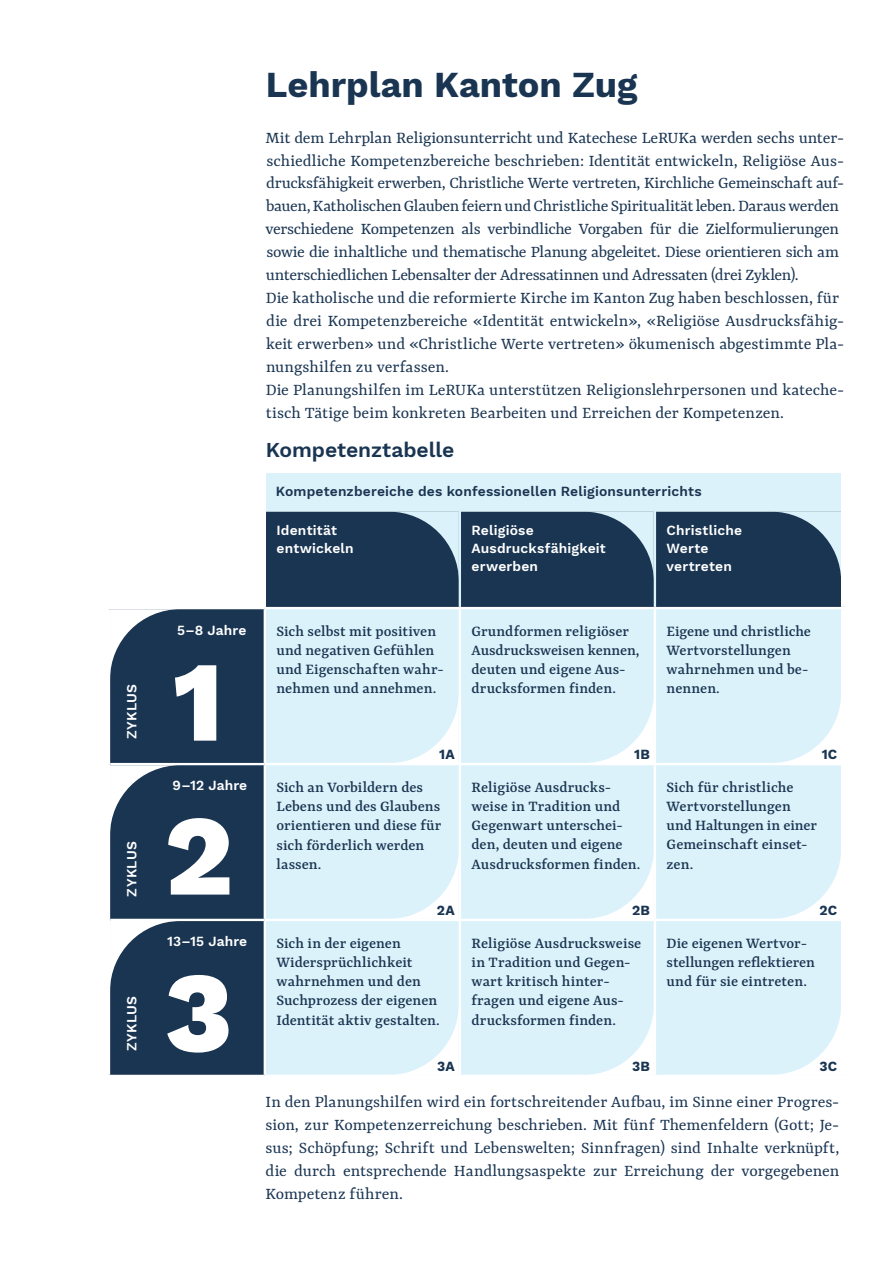
<style>
.page{position:relative;width:893px;height:1263px;background:#fff}
.page>*{position:absolute;margin:0;border:0;box-sizing:border-box;transform-origin:0 0}
.t1{font:800 114.15px "Work Sans";color:#fff}
.t2{font:700 36px "Work Sans";color:#1a3552}
.t3{font:600 20.85px "Work Sans";letter-spacing:-.005em;color:#1a3552}
.t4{font:18px/23px "Rasa";letter-spacing:-.01em;color:#1a3552}
.t5{font:500 16.5px/19.2px "Rasa";color:#1a3552}
.t6{font:600 13.8px/17.9px "Work Sans";letter-spacing:.015em;color:#fff}
.t7{font:600 13.8px "Work Sans";letter-spacing:.015em;color:#1a3552}
.t8{font:700 13.8px "Work Sans";letter-spacing:.015em;color:#1a3552}
</style>
<div class="page">
<div style="left:266px;top:473px;width:574px;height:38px;background:#dcf2fa"></div>
<svg style="left:110px;top:511px;width:730px;height:563px;background:#395069"></svg>
<div style="left:266px;top:609px;width:574px;height:465px;background:#dcf2fa"></div>
<hr style="left:107px;top:606px;width:158px;height:3px;background:#fff">
<hr style="left:265px;top:606px;width:194px;height:3px;background:#fff">
<hr style="left:263px;top:609px;width:3px;height:153px;background:#fff">
<hr style="left:459px;top:606px;width:195px;height:3px;background:#fff">
<hr style="left:458px;top:609px;width:3px;height:153px;background:#fff">
<hr style="left:654px;top:606px;width:194px;height:3px;background:#fff">
<hr style="left:653px;top:609px;width:2px;height:153px;background:#fff">
<hr style="left:110px;top:762px;width:155px;height:3px;background:#fff">
<hr style="left:265px;top:762px;width:194px;height:3px;background:#fff">
<hr style="left:263px;top:765px;width:3px;height:153px;background:#fff">
<hr style="left:459px;top:762px;width:195px;height:3px;background:#fff">
<hr style="left:458px;top:765px;width:3px;height:153px;background:#fff">
<hr style="left:654px;top:762px;width:186px;height:3px;background:#fff">
<hr style="left:653px;top:765px;width:2px;height:153px;background:#fff">
<hr style="left:110px;top:918px;width:155px;height:2px;background:#fff">
<hr style="left:265px;top:918px;width:194px;height:2px;background:#fff">
<hr style="left:263px;top:920px;width:3px;height:154px;background:#fff">
<hr style="left:459px;top:918px;width:195px;height:2px;background:#fff">
<hr style="left:458px;top:920px;width:3px;height:154px;background:#fff">
<hr style="left:654px;top:918px;width:186px;height:2px;background:#fff">
<hr style="left:653px;top:920px;width:2px;height:154px;background:#fff">
<hr style="left:263px;top:511px;width:3px;height:95px;background:#fff">
<svg style="left:110px;top:609px;width:70px;height:70px"></svg>
<svg style="left:110px;top:765px;width:70px;height:70px"></svg>
<svg style="left:110px;top:920px;width:70px;height:70px"></svg>
<svg style="left:388px;top:511px;width:70px;height:70px;background:#435d75"></svg>
<svg style="left:388px;top:692px;width:70px;height:71px"></svg>
<svg style="left:388px;top:848px;width:70px;height:70px"></svg>
<svg style="left:388px;top:1004px;width:70px;height:70px"></svg>
<svg style="left:583px;top:511px;width:70px;height:70px;background:#435d75"></svg>
<svg style="left:583px;top:692px;width:70px;height:70px"></svg>
<svg style="left:583px;top:848px;width:70px;height:70px"></svg>
<svg style="left:583px;top:1004px;width:70px;height:70px"></svg>
<svg style="left:770px;top:511px;width:70px;height:70px;background:#425c74"></svg>
<svg style="left:770px;top:692px;width:70px;height:71px"></svg>
<svg style="left:770px;top:848px;width:70px;height:70px"></svg>
<svg style="left:770px;top:1004px;width:70px;height:70px"></svg>
<hr style="left:458px;top:510px;width:3px;height:96px;background:#dcf2fa">
<hr style="left:653px;top:510px;width:2px;height:96px;background:#dcf2fa">
<div style="left:243px;top:473px;width:23px;height:44px;background:#fff"></div>
<p class="t6" style="left:124px;top:739px;width:57px;rotate:-90deg">ZYKLUS</p>
<p class="t6" style="left:124px;top:896px;width:57px;rotate:-90deg">ZYKLUS</p>
<p class="t6" style="left:124px;top:1051px;width:57px;rotate:-90deg">ZYKLUS</p>
<h2 class="t2" style="left:266px;top:64px;width:373px">Lehrplan Kanton Zug</h2>
<p class="t4" style="left:265px;top:127px;width:580px">Mit dem Lehrplan Religionsunterricht und Katechese LeRUKa werden sechs unter&shy;schiedliche Kompetenzbereiche beschrieben: Identität entwickeln, Religiöse Aus&shy;drucksfähigkeit erwerben, Christliche Werte vertreten, Kirchliche Gemeinschaft auf&shy;bauen, Katholischen Glauben feiern und Christliche Spiritualität leben. Daraus werden verschiedene Kompetenzen als verbindliche Vorgaben für die Zielformulierungen sowie die inhaltliche und thematische Planung abgeleitet. Diese orientieren sich am unterschiedlichen Lebensalter der Adressatinnen und Adressaten (drei Zyklen).<br>Die katholische und die reformierte Kirche im Kanton Zug haben beschlossen, für die drei Kompetenzbereiche «Identität entwickeln», «Religiöse Ausdrucksfähig&shy;keit erwerben» und «Christliche Werte vertreten» ökumenisch abgestimmte Pla&shy;nungshilfen zu verfassen.<br>Die Planungshilfen im LeRUKa unterstützen Religionslehrpersonen und kateche&shy;tisch Tätige beim konkreten Bearbeiten und Erreichen der Kompetenzen.</p>
<p class="t3" style="left:266px;top:437px;width:190px">Kompetenztabelle</p>
<p class="t7" style="left:276px;top:483px;width:427px">Kompetenzbereiche des konfessionellen Religionsunterrichts</p>
<p class="t6" style="left:276px;top:522px;width:79px">Identität entwickeln</p>
<p class="t6" style="left:471px;top:522px;width:136px">Religiöse<br>Ausdrucksfähigkeit erwerben</p>
<p class="t6" style="left:666px;top:522px;width:77px">Christliche<br>Werte vertreten</p>
<p class="t6" style="left:177px;top:622px;width:71px">5–8 Jahre</p>
<h1 class="t1" style="left:172px;top:636px;width:53px">1</h1>
<p class="t6" style="left:172px;top:776px;width:76px">9–12 Jahre</p>
<h1 class="t1" style="left:164px;top:789px;width:70px">2</h1>
<p class="t6" style="left:167px;top:932px;width:81px">13–15 Jahre</p>
<h1 class="t1" style="left:164px;top:946px;width:70px">3</h1>
<p class="t5" style="left:276px;top:622px;width:169px">Sich selbst mit positiven und negativen Gefühlen und Eigenschaften wahr&shy;nehmen und annehmen.</p>
<p class="t5" style="left:471px;top:622px;width:169px">Grundformen religiöser<br>Ausdrucksweisen kennen, deuten und eigene Aus&shy;drucksformen finden.</p>
<p class="t5" style="left:666px;top:622px;width:146px">Eigene und christliche<br>Wertvorstellungen wahrnehmen und be&shy;nennen.</p>
<p class="t8" style="left:439px;top:746px;width:17px">1A</p>
<p class="t8" style="left:634px;top:746px;width:17px">1B</p>
<p class="t8" style="left:821px;top:746px;width:17px">1C</p>
<p class="t5" style="left:276px;top:778px;width:166px">Sich an Vorbildern des<br>Lebens und des Glaubens orientieren und diese für sich förderlich werden lassen.</p>
<p class="t5" style="left:471px;top:778px;width:170px">Religiöse Ausdrucks&shy;weise in Tradition und<br>Gegenwart unterschei&shy;den, deuten und eigene<br>Ausdrucksformen finden.</p>
<p class="t5" style="left:666px;top:778px;width:152px">Sich für christliche<br>Wertvorstellungen und Haltungen in einer<br>Gemeinschaft einset&shy;zen.</p>
<p class="t8" style="left:436px;top:902px;width:19px">2A</p>
<p class="t8" style="left:631px;top:902px;width:19px">2B</p>
<p class="t8" style="left:819px;top:902px;width:19px">2C</p>
<p class="t5" style="left:276px;top:933px;width:165px">Sich in der eigenen<br>Widersprüchlichkeit wahrnehmen und den<br>Suchprozess der eigenen<br>Identität aktiv gestalten.</p>
<p class="t5" style="left:471px;top:933px;width:171px">Religiöse Ausdrucksweise in Tradition und Gegen&shy;wart kritisch hinter&shy;fragen und eigene Aus&shy;drucksformen finden.</p>
<p class="t5" style="left:666px;top:933px;width:150px">Die eigenen Wertvor&shy;stellungen reflektieren und für sie eintreten.</p>
<p class="t8" style="left:437px;top:1058px;width:19px">3A</p>
<p class="t8" style="left:632px;top:1058px;width:19px">3B</p>
<p class="t8" style="left:819px;top:1058px;width:19px">3C</p>
<p class="t4" style="left:265px;top:1091px;width:575px;text-align:justify">In den Planungshilfen wird ein fortschreitender Aufbau, im Sinne einer Progres&shy;sion, zur Kompetenzerreichung beschrieben. Mit fünf Themenfeldern (Gott; Je&shy;sus; Schöpfung; Schrift und Lebenswelten; Sinnfragen) sind Inhalte verknüpft, die durch entsprechende Handlungsaspekte zur Erreichung der vorgegebenen Kompetenz führen.</p>
</div>
